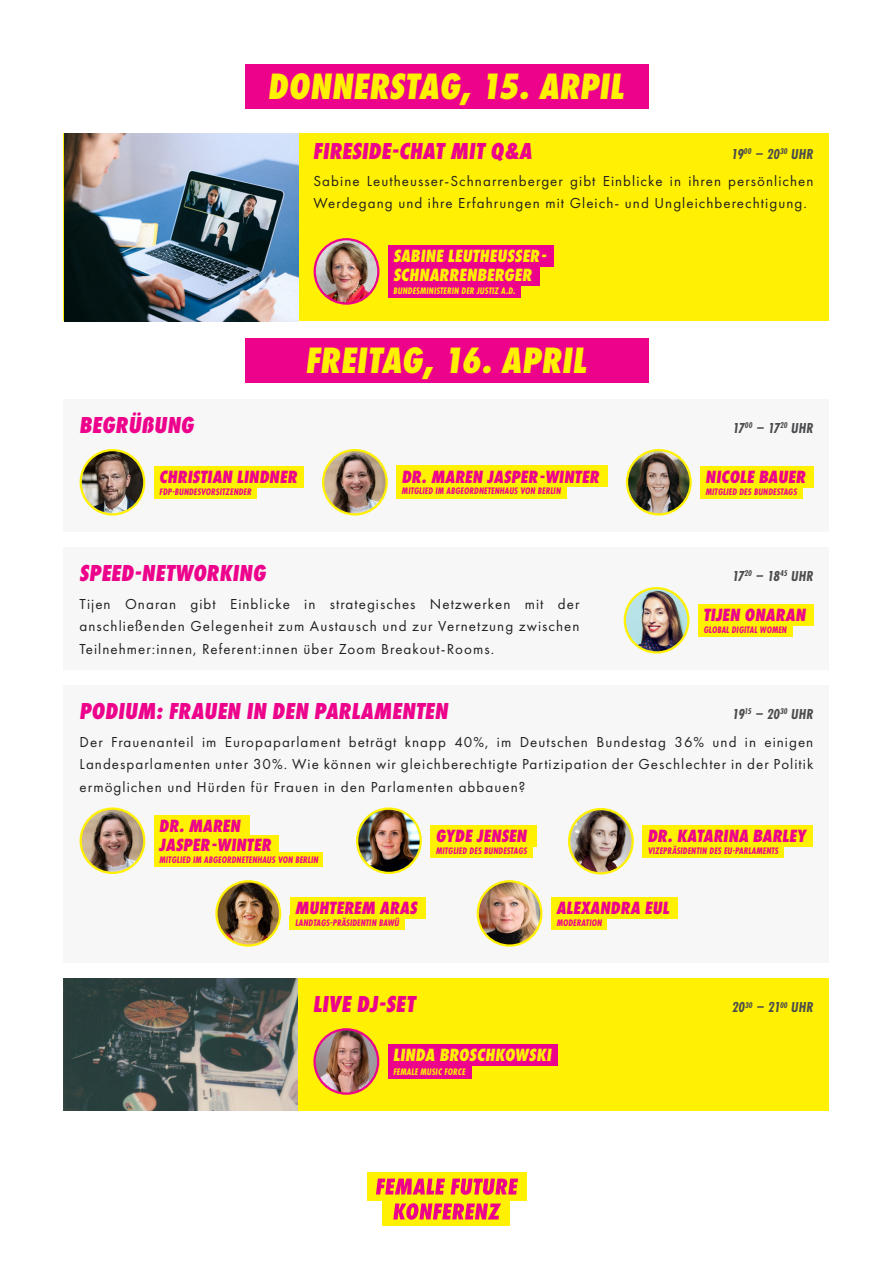
<style>
.page{position:relative;width:893px;height:1263px;background:#fff}
.page>*{position:absolute;margin:0;border:0;box-sizing:border-box;transform-origin:0 0}
.t1{font:italic 800 38.1px "Futura PT Cond";letter-spacing:.01em;color:#fff101}
.t2{font:italic 800 24px "Futura PT Cond";letter-spacing:.01em;color:#ed028c}
.t3{font:italic 800 18.45px "Futura PT Cond";letter-spacing:.01em;color:#ed028c}
.t4{font:italic 800 18.45px/19.2px "Futura PT Cond";letter-spacing:.01em;color:#fff101}
.t5{font:15px/22.5px "Futura PT";letter-spacing:.07em;color:#231f20;text-align:justify}
.t6{font:italic 700 15px "Futura PT Cond";letter-spacing:.005em;color:#4b4c4d}
.t7{font:italic 700 9.75px "Futura PT Cond";letter-spacing:.01em;color:#ed028c}
.t8{font:italic 700 9.75px "Futura PT Cond";letter-spacing:.01em;color:#fff101}
</style>
<div class="page">
<div style="left:245px;top:64px;width:403px;height:45px;background:#ed028c"></div>
<div style="left:245px;top:338px;width:403px;height:45px;background:#ed028c"></div>
<div style="left:64px;top:133px;width:765px;height:188px;background:#fff101"></div>
<div style="left:64px;top:978px;width:765px;height:132px;background:#fff101"></div>
<div style="left:64px;top:399px;width:765px;height:132px;background:#f7f7f8"></div>
<div style="left:64px;top:547px;width:765px;height:122px;background:#f7f7f8"></div>
<div style="left:64px;top:685px;width:765px;height:277px;background:#f7f7f8"></div>
<img style="left:64px;top:133px;width:234px;height:188px">
<img style="left:64px;top:978px;width:234px;height:132px">
<img style="left:315px;top:240px;width:63px;height:64px">
<div style="left:314px;top:238px;width:65px;height:67px;border:2px solid #ed028c;border-radius:50%"></div>
<img style="left:81px;top:450px;width:63px;height:64px;border-radius:32px">
<div style="left:80px;top:449px;width:65px;height:66px;border:2px solid #fff101;border-radius:50%"></div>
<img style="left:625px;top:588px;width:63px;height:64px;border-radius:32px">
<div style="left:624px;top:587px;width:65px;height:67px;border:2px solid #fff101;border-radius:50%"></div>
<img style="left:627px;top:450px;width:64px;height:64px;border-radius:32px">
<div style="left:626px;top:449px;width:66px;height:66px;border:2px solid #fff101;border-radius:50%"></div>
<img style="left:569px;top:809px;width:64px;height:64px;border-radius:32px">
<div style="left:568px;top:808px;width:66px;height:66px;border:2px solid #fff101;border-radius:50%"></div>
<img style="left:478px;top:881px;width:63px;height:64px;border-radius:32px">
<div style="left:477px;top:880px;width:65px;height:67px;border:2px solid #fff101;border-radius:50%"></div>
<img style="left:323px;top:450px;width:64px;height:64px;border-radius:32px">
<div style="left:322px;top:449px;width:66px;height:66px;border:2px solid #fff101;border-radius:50%"></div>
<img style="left:81px;top:809px;width:63px;height:64px;border-radius:32px">
<div style="left:80px;top:807px;width:65px;height:67px;border:2px solid #fff101;border-radius:50%"></div>
<div style="left:388px;top:245px;width:166px;height:21px;background:#ed028c"></div>
<div style="left:388px;top:1044px;width:170px;height:22px;background:#ed028c"></div>
<div style="left:154px;top:466px;width:150px;height:22px;background:#fff101"></div>
<div style="left:698px;top:604px;width:115px;height:22px;background:#fff101"></div>
<div style="left:700px;top:466px;width:113px;height:22px;background:#fff101"></div>
<div style="left:430px;top:825px;width:107px;height:22px;background:#fff101"></div>
<div style="left:642px;top:825px;width:171px;height:22px;background:#fff101"></div>
<div style="left:551px;top:897px;width:127px;height:22px;background:#fff101"></div>
<div style="left:290px;top:897px;width:135px;height:22px;background:#fff101"></div>
<div style="left:396px;top:466px;width:211px;height:21px;background:#fff101"></div>
<div style="left:154px;top:815px;width:95px;height:22px;background:#fff101"></div>
<div style="left:154px;top:835px;width:125px;height:21px;background:#fff101"></div>
<div style="left:388px;top:264px;width:151px;height:22px;background:#ed028c"></div>
<div style="left:388px;top:283px;width:133px;height:14px;background:#ed028c"></div>
<div style="left:388px;top:1064px;width:84px;height:14px;background:#ed028c"></div>
<div style="left:154px;top:484px;width:103px;height:14px;background:#fff101"></div>
<div style="left:698px;top:622px;width:95px;height:14px;background:#fff101"></div>
<div style="left:700px;top:484px;width:103px;height:14px;background:#fff101"></div>
<div style="left:430px;top:843px;width:103px;height:14px;background:#fff101"></div>
<div style="left:642px;top:843px;width:142px;height:14px;background:#fff101"></div>
<div style="left:551px;top:915px;width:56px;height:14px;background:#fff101"></div>
<div style="left:290px;top:915px;width:115px;height:14px;background:#fff101"></div>
<div style="left:396px;top:485px;width:171px;height:14px;background:#fff101"></div>
<div style="left:154px;top:852px;width:169px;height:14px;background:#fff101"></div>
<div style="left:367px;top:1172px;width:159px;height:29px;background:#fff101"></div>
<div style="left:383px;top:1198px;width:127px;height:28px;background:#fff101"></div>
<svg style="left:393px;top:1203px;width:108px;height:17px"></svg>
<svg style="left:376px;top:1178px;width:142px;height:17px"></svg>
<img style="left:357px;top:810px;width:64px;height:63px">
<div style="left:356px;top:807px;width:66px;height:67px;border:2px solid #fff101;border-radius:50%"></div>
<img style="left:315px;top:1029px;width:63px;height:64px;border-radius:32px">
<div style="left:313px;top:1028px;width:66px;height:67px;border:2px solid #ed028c;border-radius:50%"></div>
<img style="left:216px;top:881px;width:64px;height:64px;border-radius:32px">
<div style="left:215px;top:880px;width:66px;height:67px;border:2px solid #fff101;border-radius:50%"></div>
<p class="t1" style="left:269px;top:63px;width:357px">DONNERSTAG, 15. ARPIL</p>
<p class="t2" style="left:314px;top:136px;width:220px">FIRESIDE-CHAT MIT Q&amp;A</p>
<p class="t6" style="left:732px;top:145px;width:83px">19<sup>00</sup> – 20<sup>30</sup> UHR</p>
<p class="t5" style="left:313px;top:170px;width:501px">Sabine Leutheusser-Schnarrenberger gibt Einblicke in ihren persönlichen<br>Werdegang und ihre Erfahrungen mit Gleich- und Ungleichberechtigung.</p>
<p class="t4" style="left:394px;top:246px;width:155px">SABINE LEUTHEUSSER-<br>SCHNARRENBERGER</p>
<p class="t8" style="left:394px;top:285px;width:124px">BUNDESMINISTERIN DER JUSTIZ A.D.</p>
<p class="t2" style="left:80px;top:411px;width:116px">BEGRÜẞUNG</p>
<p class="t1" style="left:306px;top:338px;width:282px">FREITAG, 16. APRIL</p>
<p class="t3" style="left:160px;top:466px;width:139px">CHRISTIAN LINDNER</p>
<p class="t7" style="left:160px;top:486px;width:94px">FDP-BUNDESVORSITZENDER</p>
<p class="t3" style="left:402px;top:465px;width:199px">DR. MAREN JASPER-WINTER</p>
<p class="t7" style="left:402px;top:485px;width:161px">MITGLIED IM ABGEORDNETENHAUS VON BERLIN</p>
<p class="t2" style="left:80px;top:559px;width:188px">SPEED-NETWORKING</p>
<p class="t5" style="left:80px;top:592px;width:501px">Tijen Onaran gibt Einblicke in strategisches Netzwerken mit der anschließenden Gelegenheit zum Austausch und zur Vernetzung zwischen Teilnehmer:innen, Referent:innen über Zoom Breakout-Rooms.</p>
<p class="t2" style="left:80px;top:697px;width:370px">PODIUM: FRAUEN IN DEN PARLAMENTEN</p>
<p class="t6" style="left:733px;top:419px;width:82px">17<sup>00</sup> – 17<sup>20</sup> UHR</p>
<p class="t3" style="left:706px;top:466px;width:101px">NICOLE BAUER</p>
<p class="t7" style="left:706px;top:486px;width:93px">MITGLIED DES BUNDESTAGS</p>
<p class="t6" style="left:732px;top:568px;width:82px">17<sup>20</sup> – 18<sup>45</sup> UHR</p>
<p class="t3" style="left:704px;top:604px;width:104px">TIJEN ONARAN</p>
<p class="t7" style="left:704px;top:624px;width:85px">GLOBAL DIGITAL WOMEN</p>
<p class="t6" style="left:733px;top:706px;width:82px">19<sup>15</sup> – 20<sup>30</sup> UHR</p>
<p class="t5" style="left:80px;top:730px;width:735px">Der Frauenanteil im Europaparlament beträgt knapp 40%, im Deutschen Bundestag 36% und in einigen Landesparlamenten unter 30%. Wie können wir gleichberechtigte Partizipation der Geschlechter in der Politik ermöglichen und Hürden für Frauen in den Parlamenten abbauen?</p>
<p class="t3" style="left:160px;top:815px;width:83px">DR. MAREN</p>
<p class="t3" style="left:160px;top:834px;width:113px">JASPER-WINTER</p>
<p class="t7" style="left:160px;top:854px;width:161px">MITGLIED IM ABGEORDNETENHAUS VON BERLIN</p>
<p class="t3" style="left:295px;top:897px;width:124px">MUHTEREM ARAS</p>
<p class="t7" style="left:295px;top:917px;width:106px">LANDTAGS-PRÄSIDENTIN BAWÜ</p>
<p class="t3" style="left:436px;top:825px;width:93px">GYDE JENSEN</p>
<p class="t7" style="left:436px;top:845px;width:93px">MITGLIED DES BUNDESTAGS</p>
<p class="t2" style="left:314px;top:990px;width:104px">LIVE DJ-SET</p>
<p class="t3" style="left:648px;top:825px;width:160px">DR. KATARINA BARLEY</p>
<p class="t7" style="left:648px;top:845px;width:132px">VIZEPRÄSIDENTIN DES EU-PARLAMENTS</p>
<p class="t3" style="left:557px;top:897px;width:114px">ALEXANDRA EUL</p>
<p class="t7" style="left:557px;top:917px;width:47px">MODERATION</p>
<p class="t6" style="left:732px;top:999px;width:83px">20<sup>30</sup> – 21<sup>00</sup> UHR</p>
<p class="t4" style="left:393px;top:1045px;width:160px">LINDA BROSCHKOWSKI</p>
<p class="t8" style="left:393px;top:1066px;width:73px">FEMALE MUSIC FORCE</p>
</div>
